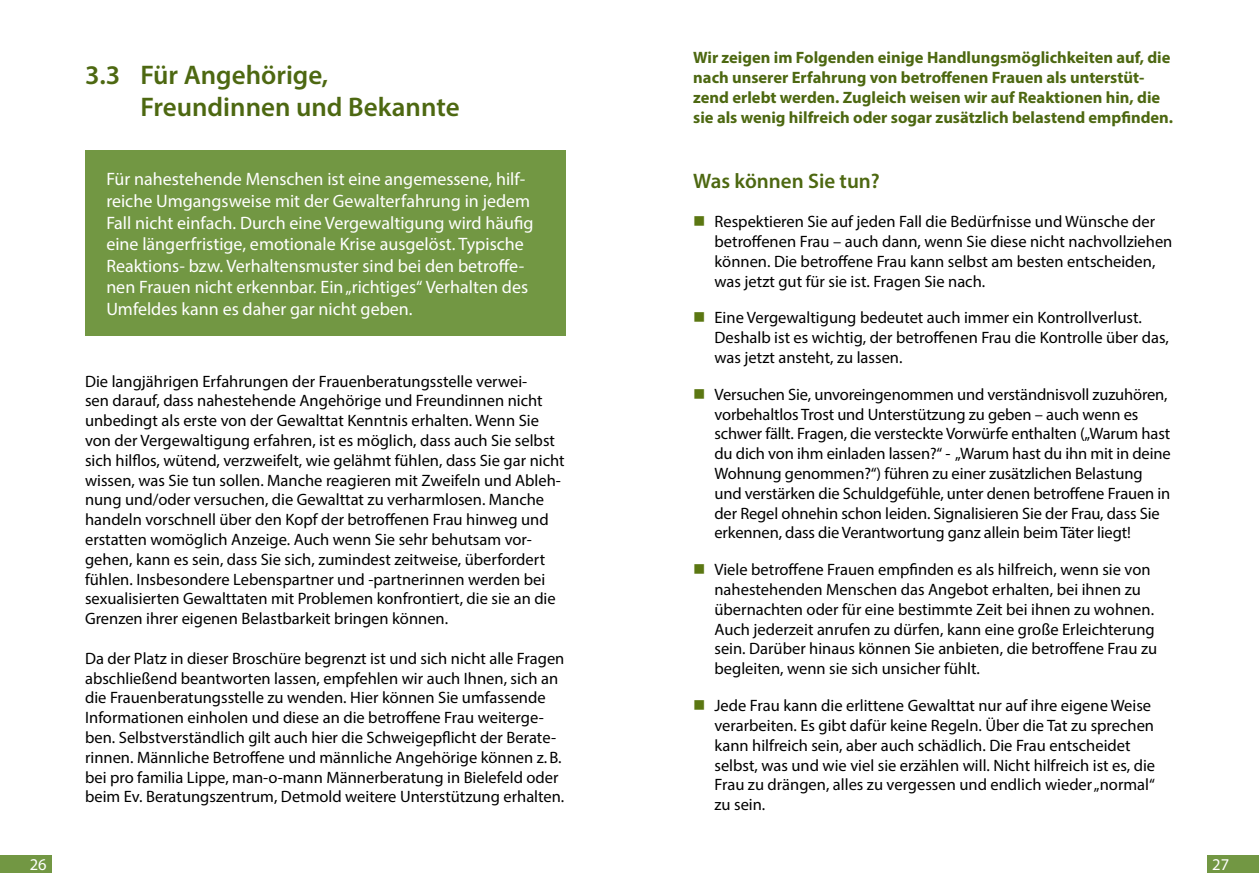
<style>
.page{position:relative;width:1259px;height:893px;background:#fff}
.page>*{position:absolute;margin:0;border:0;box-sizing:border-box;transform-origin:0 0}
.t1{font:600 27px/32.4px "Myriad Pro";color:#4d6811}
.t2{font:600 21px "Myriad Pro";color:#4d6811}
.t3{font:18px/21.6px "Myriad Pro";color:#fff}
.t4{font:16.5px/19.8px "Myriad Pro";color:#000}
.t5{font:700 16.5px/19.8px "Myriad Pro";color:#4d6811}
.t6{font:16.5px "Myriad Pro";color:#fff}
</style>
<div class="page">
<div style="left:0;top:856px;width:51px;height:17px;background:#729743"></div>
<div style="left:1208px;top:856px;width:51px;height:17px;background:#729743"></div>
<div style="left:85px;top:151px;width:481px;height:185px;background:#729743"></div>
<h1 class="t1" style="left:140px;top:58px;width:321px;text-indent:-55px">3.3 Für Angehörige,<br>Freundinnen und Bekannte</h1>
<p class="t3" style="left:106px;top:168px;width:429px">Für nahestehende Menschen ist eine angemessene, hilf&shy;reiche Umgangsweise mit der Gewalterfahrung in jedem Fall nicht einfach. Durch eine Vergewaltigung wird häufig eine längerfristige, emotionale Krise ausgelöst. Typische Reaktions- bzw. Verhaltensmuster sind bei den betroffe&shy;nen Frauen nicht erkennbar. Ein „richtiges“ Verhalten des Umfeldes kann es daher gar nicht geben.</p>
<p class="t4" style="left:85px;top:371px;width:481px">Die langjährigen Erfahrungen der Frauenberatungsstelle verwei-<br>sen darauf, dass nahestehende Angehörige und Freundinnen nicht unbedingt als erste von der Gewalttat Kenntnis erhalten. Wenn Sie von der Vergewaltigung erfahren, ist es möglich, dass auch Sie selbst sich hilflos, wütend, verzweifelt, wie gelähmt fühlen, dass Sie gar nicht wissen, was Sie tun sollen. Manche reagieren mit Zweifeln und Ableh&shy;nung und/oder versuchen, die Gewalttat zu verharmlosen. Manche handeln vorschnell über den Kopf der betroffenen Frau hinweg und erstatten womöglich Anzeige. Auch wenn Sie sehr behutsam vor&shy;gehen, kann es sein, dass Sie sich, zumindest zeitweise, überfordert fühlen. Insbesondere Lebenspartner und -partnerinnen werden bei sexualisierten Gewalttaten mit Problemen konfrontiert, die sie an die Grenzen ihrer eigenen Belastbarkeit bringen können.</p>
<p class="t4" style="left:85px;top:648px;width:481px">Da der Platz in dieser Broschüre begrenzt ist und sich nicht alle Fragen abschließend beantworten lassen, empfehlen wir auch Ihnen, sich an die Frauenberatungsstelle zu wenden. Hier können Sie umfassende Informationen einholen und diese an die betroffene Frau weiterge&shy;ben. Selbstverständlich gilt auch hier die Schweigepflicht der Berate&shy;rinnen. Männliche Betroffene und männliche Angehörige können z.B. bei pro familia Lippe, man-o-mann Männerberatung in Bielefeld oder beim Ev. Beratungszentrum, Detmold weitere Unterstützung erhalten.</p>
<p class="t5" style="left:693px;top:47px;width:481px">Wir zeigen im Folgenden einige Handlungsmöglichkeiten auf, die nach unserer Erfahrung von betroffenen Frauen als unterstüt&shy;zend erlebt werden. Zugleich weisen wir auf Reaktionen hin, die sie als wenig hilfreich oder sogar zusätzlich belastend empfinden.</p>
<p class="t2" style="left:693px;top:167px;width:188px">Was können Sie tun?</p>
<p class="t4" style="left:714px;top:212px;width:459px">Respektieren Sie auf jeden Fall die Bedürfnisse und Wünsche der betroffenen Frau – auch dann, wenn Sie diese nicht nachvollziehen können. Die betroffene Frau kann selbst am besten entscheiden, was jetzt gut für sie ist. Fragen Sie nach.</p>
<p class="t4" style="left:714px;top:308px;width:456px">Eine Vergewaltigung bedeutet auch immer ein Kontrollverlust.<br>Deshalb ist es wichtig, der betroffenen Frau die Kontrolle über das, was jetzt ansteht, zu lassen.</p>
<p class="t4" style="left:714px;top:384px;width:458px">Versuchen Sie, unvoreingenommen und verständnisvoll zuzuhören, vorbehaltlos Trost und Unterstützung zu geben – auch wenn es schwer fällt. Fragen, die versteckte Vorwürfe enthalten („Warum hast du dich von ihm einladen lassen?“ - „Warum hast du ihn mit in deine Wohnung genommen?“) führen zu einer zusätzlichen Belastung und verstärken die Schuldgefühle, unter denen betroffene Frauen in der Regel ohnehin schon leiden. Signalisieren Sie der Frau, dass Sie erkennen, dass die Verantwortung ganz allein beim Täter liegt!</p>
<p class="t4" style="left:714px;top:560px;width:444px">Viele betroffene Frauen empfinden es als hilfreich, wenn sie von nahestehenden Menschen das Angebot erhalten, bei ihnen zu übernachten oder für eine bestimmte Zeit bei ihnen zu wohnen.<br>Auch jederzeit anrufen zu dürfen, kann eine große Erleichterung sein. Darüber hinaus können Sie anbieten, die betroffene Frau zu begleiten, wenn sie sich unsicher fühlt.</p>
<p class="t4" style="left:714px;top:695px;width:442px">Jede Frau kann die erlittene Gewalttat nur auf ihre eigene Weise verarbeiten. Es gibt dafür keine Regeln. Über die Tat zu sprechen kann hilfreich sein, aber auch schädlich. Die Frau entscheidet selbst, was und wie viel sie erzählen will. Nicht hilfreich ist es, die Frau zu drängen, alles zu vergessen und endlich wieder „normal“ zu sein.</p>
<p class="t6" style="left:30px;top:854px;width:18px">26</p>
<p class="t6" style="left:1212px;top:854px;width:18px">27</p>
</div>
